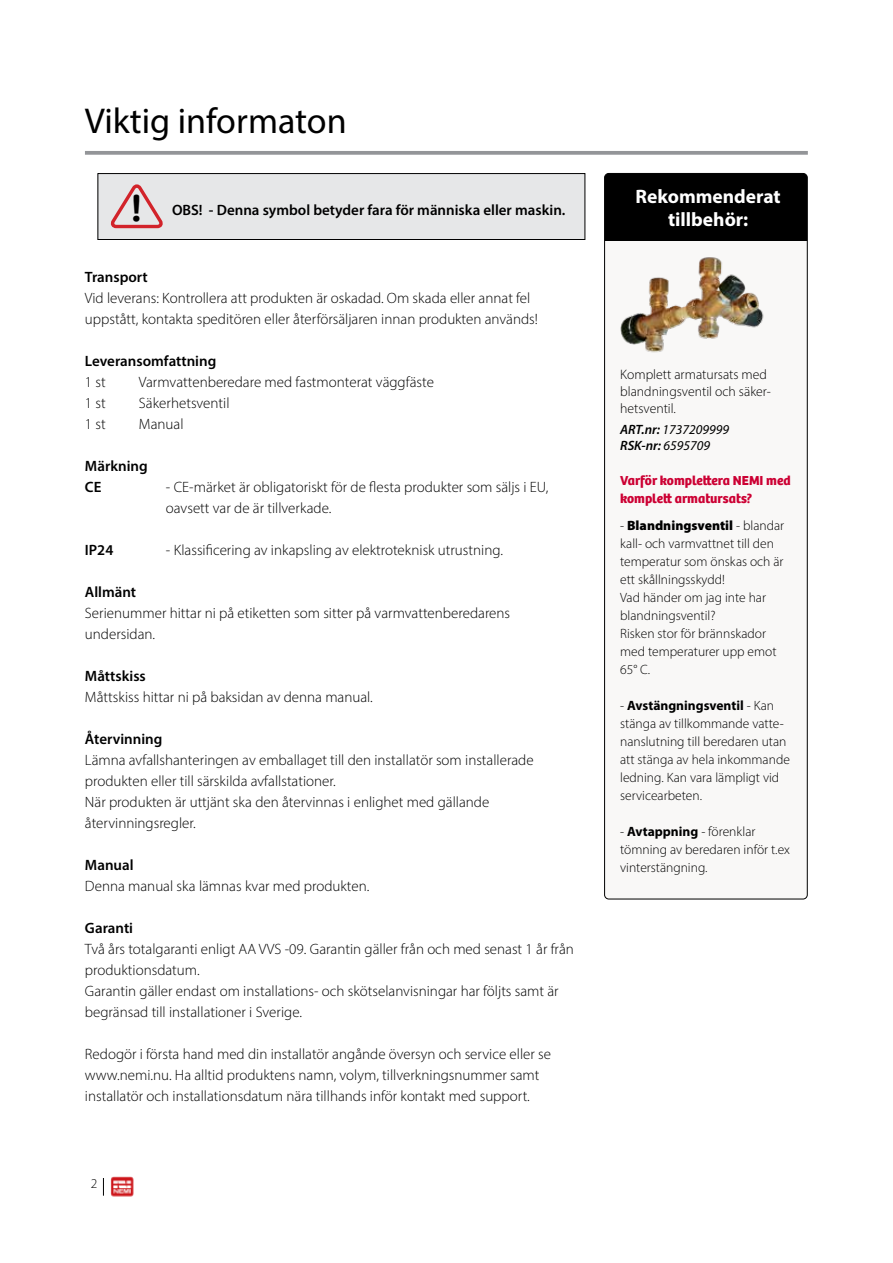
<style>
.page{position:relative;width:893px;height:1263px;background:#fff}
.page>*{position:absolute;margin:0;border:0;box-sizing:border-box;transform-origin:0 0}
.t1{font:700 38.1px "Bree";color:#000}
.t2{font:36px "Myriad Pro";color:#000}
.t3{font:700 19.5px/23.4px "Myriad Pro";color:#fff;text-align:center}
.t4{font:300 15px/21px "Myriad Pro";color:#000}
.t5{font:600 15px/21px "Myriad Pro";color:#000}
.t6{font:300 13.8px/16.8px "Myriad Pro";color:#000}
.t7{font:300 13.5px/18px "Myriad Pro";color:#000}
.t8{font:700 13.5px/18px "Bree";color:#c03}
.t9{font:italic 13.5px/16.8px "Myriad Pro";color:#000}
.s1{font-weight:600}
.s2{font-weight:900}
.s3{font-weight:700}
</style>
<div class="page">
<svg style="left:85px;top:151px;width:723px;height:4px;background:#9a9c9f"></svg>
<svg style="left:103px;top:1178px;width:1px;height:18px"></svg>
<img style="left:110px;top:1176px;width:24px;height:21px">
<div style="left:605px;top:173px;width:202px;height:726px;background:#f9f8f7;border-radius:4px"></div>
<div style="left:605px;top:173px;width:202px;height:68px;background:#000"></div>
<div style="left:604px;top:173px;width:204px;height:726px;border:1px solid #000;border-radius:4px"></div>
<div style="left:98px;top:174px;width:487px;height:65px;background:#e6e7e8"></div>
<svg style="left:110px;top:184px;width:53px;height:45px"></svg>
<div style="left:98px;top:173px;width:487px;height:67px;border:1px solid #000"></div>
<img style="left:620px;top:257px;width:144px;height:96px">
<h2 class="t2" style="left:85px;top:99px;width:263px">Viktig informaton</h2>
<h1 class="t1" style="left:132px;top:185px;width:12px">!</h1>
<p class="t5" style="left:172px;top:199px;width:395px">OBS! - Denna symbol betyder fara för människa eller maskin.</p>
<p class="t5" style="left:85px;top:266px;width:64px">Transport</p>
<p class="t4" style="left:85px;top:287px;width:455px">Vid leverans: Kontrollera att produkten är oskadad. Om skada eller annat fel uppstått, kontakta speditören eller återförsäljaren innan produkten används!</p>
<p class="t5" style="left:85px;top:350px;width:133px">Leveransomfattning</p>
<p class="t4" style="left:85px;top:371px;width:22px">1 st</p>
<p class="t4" style="left:139px;top:371px;width:297px">Varmvattenberedare med fastmonterat väggfäste</p>
<p class="t4" style="left:85px;top:392px;width:22px">1 st</p>
<p class="t4" style="left:139px;top:392px;width:92px">Säkerhetsventil</p>
<p class="t4" style="left:85px;top:413px;width:22px">1 st</p>
<p class="t4" style="left:139px;top:413px;width:46px">Manual</p>
<p class="t5" style="left:85px;top:455px;width:64px">Märkning<br>CE</p>
<p class="t4" style="left:166px;top:476px;width:384px">- CE-märket är obligatoriskt för de flesta produkter som säljs i EU, oavsett var de är tillverkade.</p>
<p class="t5" style="left:85px;top:539px;width:30px">IP24</p>
<p class="t4" style="left:166px;top:539px;width:338px">- Klassificering av inkapsling av elektroteknisk utrustning.</p>
<p class="t5" style="left:85px;top:581px;width:53px">Allmänt</p>
<p class="t4" style="left:85px;top:602px;width:427px">Serienummer hittar ni på etiketten som sitter på varmvattenberedarens undersidan.</p>
<p class="t5" style="left:85px;top:665px;width:62px">Måttskiss</p>
<p class="t4" style="left:85px;top:686px;width:289px">Måttskiss hittar ni på baksidan av denna manual.</p>
<p class="t5" style="left:85px;top:728px;width:79px">Återvinning</p>
<p class="t4" style="left:85px;top:749px;width:450px">Lämna avfallshanteringen av emballaget till den installatör som installerade produkten eller till särskilda avfallstationer.<br>När produkten är uttjänt ska den återvinnas i enlighet med gällande återvinningsregler.</p>
<p class="t5" style="left:85px;top:854px;width:50px">Manual</p>
<p class="t4" style="left:85px;top:875px;width:286px">Denna manual ska lämnas kvar med produkten.</p>
<p class="t5" style="left:85px;top:917px;width:50px">Garanti</p>
<p class="t4" style="left:85px;top:938px;width:490px">Två års totalgaranti enligt AA VVS -09. Garantin gäller från och med senast 1 år från produktionsdatum.<br>Garantin gäller endast om installations- och skötselanvisningar har följts samt är begränsad till installationer i Sverige.</p>
<p class="t4" style="left:85px;top:1043px;width:468px">Redogör i första hand med din installatör angånde översyn och service eller se www.nemi.nu. Ha alltid produktens namn, volym, tillverkningsnummer samt installatör och installationsdatum nära tillhands inför kontakt med support.</p>
<p class="t7" style="left:91px;top:1174px;width:8px">2</p>
<h3 class="t3" style="left:636px;top:184px;width:147px">Rekommenderat tillbehör:</h3>
<p class="t6" style="left:620px;top:366px;width:152px">Komplett armatursats med blandningsventil och säker&shy;hetsventil.</p>
<p class="t9" style="left:620px;top:420px;width:110px"><span class="s1">ART.nr:</span> 1737209999<br><span class="s1">RSK-nr:</span> 6595709</p>
<p class="t8" style="left:620px;top:472px;width:172px">Varför komplettera NEMI med komplett armatursats?</p>
<p class="t7" style="left:620px;top:516px;width:166px">- <span class="s2">Blandningsventil</span> - blandar kall- och varmvattnet till den temperatur som önskas och är ett skållningsskydd!<br>Vad händer om jag inte har blandningsventil?<br>Risken stor för brännskador med temperaturer upp emot<br>65° C.</p>
<p class="t7" style="left:620px;top:696px;width:171px">- <span class="s3">Avstängningsventil</span> - Kan stänga av tillkommande vatte&shy;nanslutning till beredaren utan att stänga av hela inkommande ledning. Kan vara lämpligt vid servicearbeten.</p>
<p class="t7" style="left:620px;top:822px;width:171px">- <span class="s3">Avtappning</span> - förenklar tömning av beredaren inför t.ex vinterstängning.</p>
</div>
